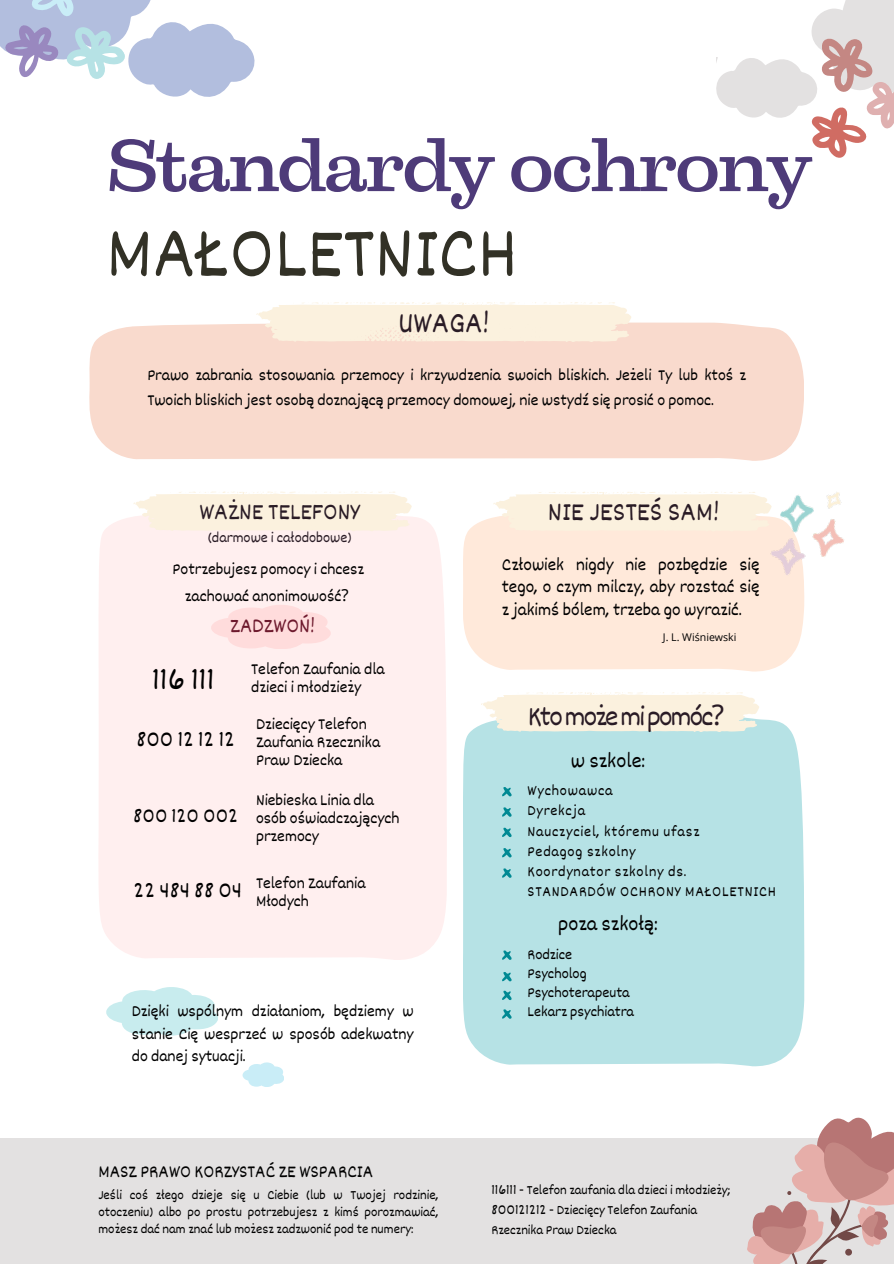
<style>
.page{position:relative;width:894px;height:1264px;background:#fff}
.page>*{position:absolute;margin:0;border:0;box-sizing:border-box;transform-origin:0 0}
.t1{font:74.4px "Dekko";color:#323126}
.t2{font:500 69.3px "Liberteen";letter-spacing:-.04em;color:#4e3b79}
.t3{font:30px "Dekko";color:#000}
.t4{font:30px "Dekko";color:#291b25}
.t5{font:28.5px "Dekko";letter-spacing:-.065em;color:#291b25}
.t6{font:27px "Dekko";color:#291b25}
.t7{font:24px "Dekko";color:#291b25}
.t8{font:21px "Dekko";color:#000}
.t9{font:21px "Dekko";color:#6d192d}
.t10{font:19.5px "Dekko";color:#000}
.t11{font:18px/22.5px "Dekko";color:#000;text-align:justify}
.t12{font:16.5px/18px "Dekko";color:#000}
.t13{font:15px/20.2px "Dekko";letter-spacing:.05em;color:#000}
.t14{font:15px "Dekko";color:#000}
.t15{font:15px "Dekko";color:#291b25}
.t16{font:13.5px/17px "Dekko";color:#000;text-align:justify}
.t17{font:10.65px "Open Sans";color:#000}
.s1{font-family:"Noto Sans"}
</style>
<div class="page">
<div style="left:89px;top:322px;width:715px;height:139px;background:#f9dacd"></div>
<div style="left:99px;top:517px;width:347px;height:442px;background:#ffefef"></div>
<div style="left:463px;top:517px;width:341px;height:154px;background:#ffe9da"></div>
<div style="left:463px;top:719px;width:341px;height:347px;background:#b6e2e5"></div>
<svg style="left:256px;top:302px;width:375px;height:40px;background:#fbf0df"></svg>
<svg style="left:133px;top:491px;width:278px;height:40px;background:#fbf2e2"></svg>
<svg style="left:493px;top:492px;width:270px;height:40px;background:#fbf1e0"></svg>
<svg style="left:481px;top:692px;width:278px;height:40px;background:#f8f1e1"></svg>
<svg style="left:502px;top:787px;width:9px;height:9px"></svg>
<svg style="left:502px;top:807px;width:9px;height:10px"></svg>
<svg style="left:502px;top:827px;width:9px;height:10px"></svg>
<svg style="left:502px;top:848px;width:9px;height:9px"></svg>
<svg style="left:502px;top:868px;width:9px;height:10px"></svg>
<svg style="left:502px;top:950px;width:9px;height:10px"></svg>
<svg style="left:502px;top:971px;width:9px;height:10px"></svg>
<svg style="left:502px;top:990px;width:9px;height:10px"></svg>
<svg style="left:502px;top:1009px;width:9px;height:10px"></svg>
<svg style="left:0;top:0;width:255px;height:97px"></svg>
<div style="left:0;top:1137px;width:893px;height:126px;background:#e3e1e1"></div>
<svg style="left:742px;top:1117px;width:151px;height:147px"></svg>
<svg style="left:716px;top:0;width:177px;height:158px"></svg>
<svg style="left:106px;top:987px;width:112px;height:48px"></svg>
<svg style="left:211px;top:604px;width:120px;height:45px"></svg>
<svg style="left:242px;top:1062px;width:42px;height:25px"></svg>
<img style="left:763px;top:492px;width:81px;height:96px">
<p class="t2" style="left:106px;top:115px;width:707px">Standardy ochrony</p>
<p class="t1" style="left:106px;top:206px;width:413px">MAŁOLETNICH</p>
<h3 class="t4" style="left:398px;top:304px;width:93px">UWAGA!</h3>
<p class="t12" style="left:147px;top:361px;width:600px;line-height:25.8px">Prawo zabrania stosowania przemocy i krzywdzenia swoich bliskich. Jeżeli Ty lub ktoś z<br>Twoich bliskich jest osobą doznającą przemocy domowej, nie wstydź się prosić o pomoc.</p>
<p class="t7" style="left:199px;top:497px;width:162px">WAŻNE TELEFONY</p>
<p class="t15" style="left:208px;top:528px;width:145px">(darmowe i całodobowe)</p>
<h1 class="t12" style="left:172px;top:554px;width:193px;line-height:27px;text-align:center">Potrzebujesz pomocy i chcesz zachować anonimowość<span class="s1">?</span></h1>
<p class="t9" style="left:230px;top:612px;width:86px">ZADZWOŃ!</p>
<p class="t3" style="left:152px;top:660px;width:64px">116 111</p>
<h2 class="t12" style="left:251px;top:659px;width:135px">Telefon Zaufania dla dzieci i młodzieży</h2>
<p class="t8" style="left:136px;top:726px;width:100px">800 12 12 12</p>
<p class="t10" style="left:133px;top:803px;width:106px">800 120 002</p>
<p class="t12" style="left:256px;top:714px;width:126px">Dziecięcy Telefon<br>Zaufania Rzecznika<br>Praw Dziecka</p>
<p class="t12" style="left:256px;top:790px;width:120px">Niebieska Linia dla</p>
<p class="t12" style="left:256px;top:808px;width:145px">osób oświadczających</p>
<p class="t12" style="left:256px;top:826px;width:64px">przemocy</p>
<p class="t8" style="left:133px;top:877px;width:110px">22 484 88 04</p>
<p class="t12" style="left:256px;top:872px;width:111px">Telefon Zaufania<br>Młodych</p>
<p class="t12" style="left:132px;top:999px;width:283px;line-height:22.5px;text-align:justify">Dzięki wspólnym działaniom, będziemy w stanie Cię wesprzeć w sposób adekwatny do danej sytuacji.</p>
<p class="t11" style="left:98px;top:1159px;width:276px">MASZ PRAWO KORZYSTAĆ ZE WSPARCIA</p>
<p class="t16" style="left:98px;top:1185px;width:341px">Jeśli coś złego dzieje się u Ciebie (lub w Twojej rodzinie, otoczeniu) albo po prostu potrzebujesz z kimś porozmawiać, możesz dać nam znać lub możesz zadzwonić pod te numery:</p>
<p class="t6" style="left:547px;top:495px;width:173px">NIE JESTEŚ SAM!</p>
<p class="t11" style="left:502px;top:552px;width:259px">Człowiek nigdy nie pozbędzie się tego, o czym milczy, aby rozstać się z jakimś bólem, trzeba go wyrazić.</p>
<h4 class="t17" style="left:662px;top:629px;width:75px">J. L. Wiśniewski</h4>
<p class="t5" style="left:527px;top:698px;width:198px">Ktomożemipomóc<span class="s1">?</span></p>
<p class="t8" style="left:570px;top:747px;width:76px">w szkole:</p>
<p class="t13" style="left:527px;top:779px;width:87px">Wychowawca</p>
<p class="t13" style="left:527px;top:800px;width:59px">Dyrekcja</p>
<p class="t13" style="left:527px;top:820px;width:173px">Nauczyciel, któremu ufasz</p>
<h6 class="t13" style="left:527px;top:840px;width:110px">Pedagog szkolny</h6>
<h4 class="t13" style="left:527px;top:860px;width:250px">Koordynator szkolny ds.<br>STANDARDÓW OCHRONY MAŁOLETNICH</h4>
<p class="t8" style="left:558px;top:911px;width:101px">poza szkołą:</p>
<p class="t14" style="left:527px;top:944px;width:46px">Rodzice</p>
<p class="t14" style="left:527px;top:963px;width:61px">Psycholog</p>
<h5 class="t14" style="left:527px;top:983px;width:104px">Psychoterapeuta</h5>
<p class="t14" style="left:527px;top:1002px;width:108px">Lekarz psychiatra</p>
<p class="t16" style="left:491px;top:1180px;width:240px">116111 - Telefon zaufania dla dzieci i młodzieży;</p>
<p class="t16" style="left:491px;top:1199px;width:207px;line-height:20.2px">800121212 - Dziecięcy Telefon Zaufania<br>Rzecznika Praw Dziecka</p>
</div>
